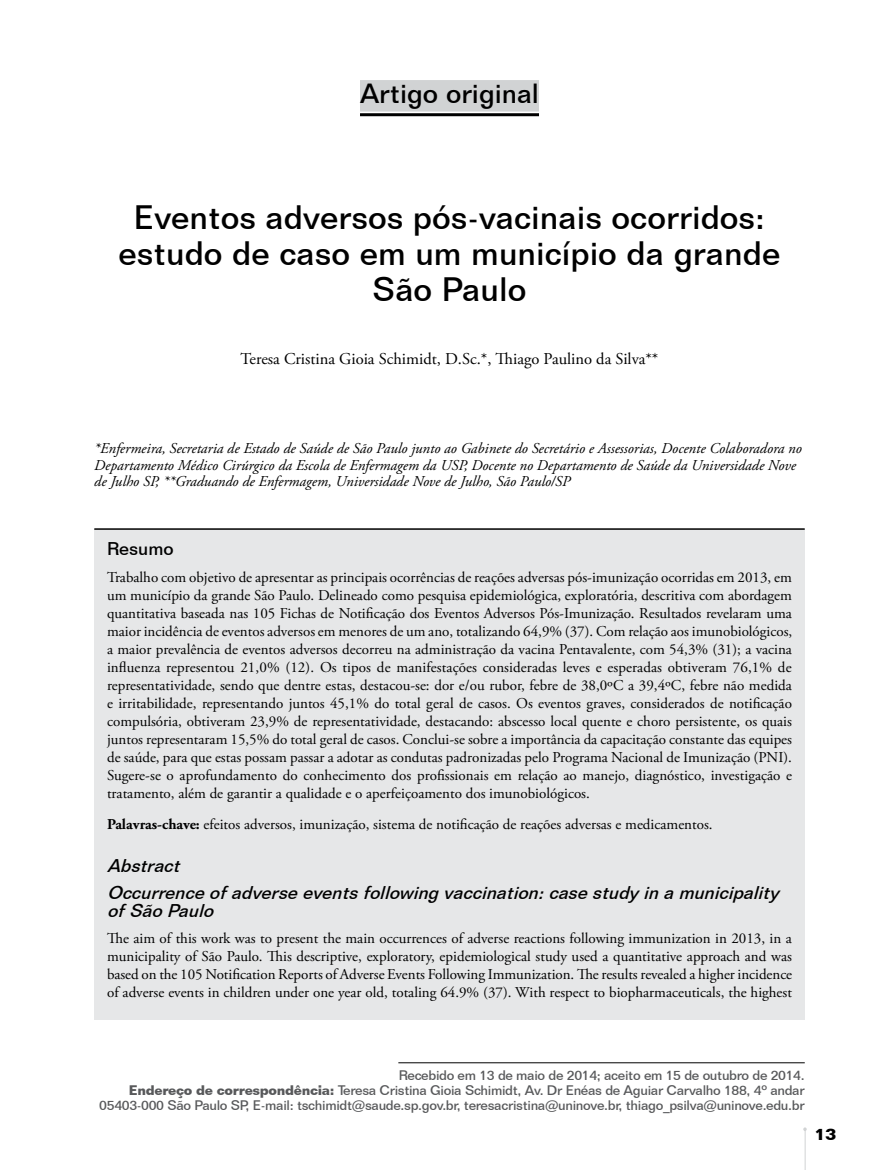
<style>
.page{position:relative;width:872px;height:1170px;background:#fff}
.page>*{position:absolute;margin:0;border:0;box-sizing:border-box;transform-origin:0 0}
.t1{font:500 33px/36px "Folio BT";color:#000;text-align:center}
.t2{font:500 27px "Folio BT";color:#000}
.t3{font:italic 500 18px/26.5px "Folio BT";color:#000}
.t4{font:500 18px "Folio BT";color:#000}
.t5{font:16.5px "Adobe Garamond Pro";color:#000}
.t6{font:700 16.5px "Folio BT";color:#000}
.t7{font:15px/18px "Adobe Garamond Pro";color:#000;text-align:justify}
.t8{font:italic 15px/16.5px "Adobe Garamond Pro";color:#000}
.t9{font:500 13.5px/15px "Folio BT";letter-spacing:-.025em;color:#58595b;text-align:right}
.s1{font-weight:700}
</style>
<div class="page">
<hr style="left:805px;top:1128px;width:1px;height:41px;background:#d1d3d4">
<div style="left:94px;top:529px;width:710px;height:490px;background:#e6e7e8"></div>
<div style="left:360px;top:80px;width:179px;height:32px;background:#d1d3d4"></div>
<hr style="left:360px;top:113px;width:179px;height:3px;background:#000">
<hr style="left:94px;top:528px;width:710px;height:1px;background:#000">
<hr style="left:398px;top:1062px;width:406px;height:1px;background:#000">
<h2 class="t2" style="left:360px;top:77px;width:180px">Artigo original</h2>
<h1 class="t1" style="left:119px;top:199px;width:663px">Eventos adversos pós-vacinais ocorridos: estudo de caso em um município da grande<br>São Paulo</h1>
<p class="t5" style="left:241px;top:349px;width:419px">Teresa Cristina Gioia Schimidt, D.Sc.*, Thiago Paulino da Silva**</p>
<p class="t8" style="left:94px;top:440px;width:709px">*Enfermeira, Secretaria de Estado de Saúde de São Paulo junto ao Gabinete do Secretário e Assessorias, Docente Colaboradora no<br>Departamento Médico Cirúrgico da Escola de Enfermagem da USP, Docente no Departamento de Saúde da Universidade Nove de Julho SP, **Graduando de Enfermagem, Universidade Nove de Julho, São Paulo/SP</p>
<p class="t4" style="left:107px;top:538px;width:68px">Resumo</p>
<p class="t7" style="left:107px;top:568px;width:686px">Trabalho com objetivo de apresentar as principais ocorrências de reações adversas pós-imunização ocorridas em 2013, em um município da grande São Paulo. Delineado como pesquisa epidemiológica, exploratória, descritiva com abordagem quantitativa baseada nas 105 Fichas de Notificação dos Eventos Adversos Pós-Imunização. Resultados revelaram uma maior incidência de eventos adversos em menores de um ano, totalizando 64,9% (37). Com relação aos imunobiológicos, a maior prevalência de eventos adversos decorreu na administração da vacina Pentavalente, com 54,3% (31); a vacina influenza representou 21,0% (12). Os tipos de manifestações consideradas leves e esperadas obtiveram 76,1% de representatividade, sendo que dentre estas, destacou-se: dor e/ou rubor, febre de 38,0ºC a 39,4ºC, febre não medida e irritabilidade, representando juntos 45,1% do total geral de casos. Os eventos graves, considerados de notificação compulsória, obtiveram 23,9% de representatividade, destacando: abscesso local quente e choro persistente, os quais juntos representaram 15,5% do total geral de casos. Conclui-se sobre a importância da capacitação constante das equipes de saúde, para que estas possam passar a adotar as condutas padronizadas pelo Programa Nacional de Imunização (PNI).<br>Sugere-se o aprofundamento do conhecimento dos profissionais em relação ao manejo, diagnóstico, investigação e tratamento, além de garantir a qualidade e o aperfeiçoamento dos imunobiológicos.</p>
<p class="t7" style="left:107px;top:815px;width:607px"><span class="s1">Palavras-chave:</span> efeitos adversos, imunização, sistema de notificação de reações adversas e medicamentos.</p>
<p class="t3" style="left:107px;top:852px;width:673px">Abstract<br>Occurrenceofadverseeventsfollowingvaccination:casestudy inamunicipality</p>
<p class="t3" style="left:107px;top:896px;width:113px">ofSãoPaulo</p>
<p class="t7" style="left:107px;top:929px;width:686px">The aim of this work was to present the main occurrences of adverse reactions following immunization in 2013, in a municipality of São Paulo. This descriptive, exploratory, epidemiological study used a quantitative approach and was based on the 105 Notification Reports of Adverse Events Following Immunization. The results revealed a higher incidence of adverse events in children under one year old, totaling 64.9% (37). With respect to biopharmaceuticals, the highest</p>
<p class="t9" style="left:99px;top:1067px;width:707px">Recebido em 13 de maio de 2014; aceito em 15 de outubro de 2014.<br><span class="s1">Endereço de correspondência:</span> Teresa Cristina Gioia Schimidt, Av. Dr Enéas de Aguiar Carvalho 188, 4º andar<br>05403-000 São Paulo SP, E-mail: tschimidt@saude.sp.gov.br, teresacristina@uninove.br, thiago_psilva@uninove.edu.br</p>
<p class="t6" style="left:814px;top:1123px;width:23px">13</p>
</div>
